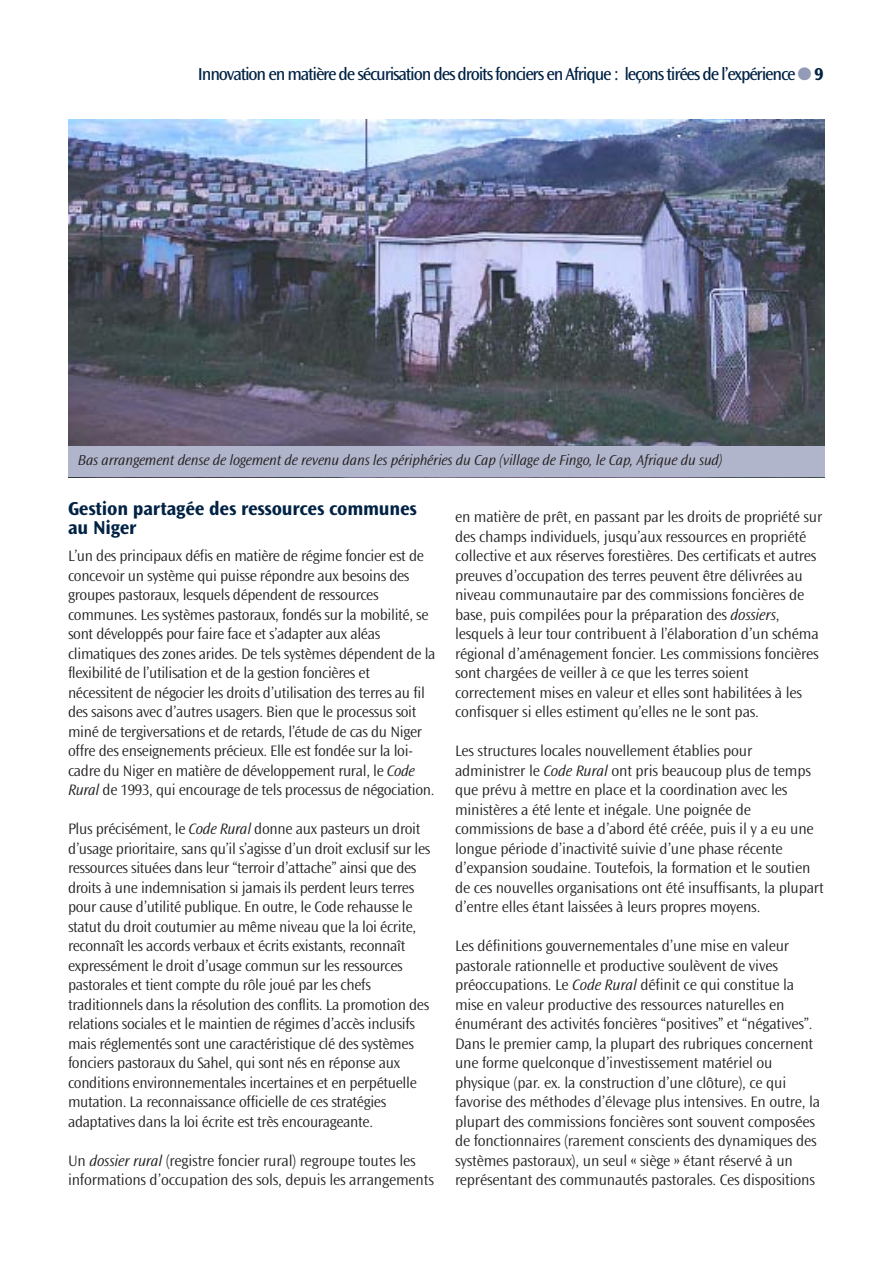
<style>
.page{position:relative;width:893px;height:1263px;background:#fff}
.page>*{position:absolute;margin:0;border:0;box-sizing:border-box;transform-origin:0 0}
.t1{font:700 19.5px/19.5px "Ocean Sans";letter-spacing:-.01em;color:#024}
.t2{font:18px "Ocean Sans";letter-spacing:-.065em;color:#024}
.t3{font:300 15.75px/19.5px "Ocean Sans";letter-spacing:-.01em;color:#231f20}
.t4{font:italic 300 15px "Ocean Sans";letter-spacing:-.01em;color:#231f20}
.s1{color:#939bb6}
.s2{font-weight:700}
.s3{font-style:italic}
</style>
<div class="page">
<img style="left:68px;top:119px;width:757px;height:327px">
<div style="left:68px;top:446px;width:757px;height:31px;background:#b1b5cb"></div>
<p class="t2" style="left:198px;top:67px;width:627px">Innovation en matière de sécurisation des droits fonciers en Afrique : leçons tirées de l’expérience <span class="s1">●</span> <span class="s2">9</span></p>
<p class="t4" style="left:78px;top:454px;width:646px">Bas arrangement dense de logement de revenu dans les périphéries du Cap (village de Fingo, le Cap, Afrique du sud)</p>
<p class="t1" style="left:68px;top:500px;width:350px">Gestion partagée des ressources communes au Niger</p>
<p class="t3" style="left:68px;top:547px;width:369px">L’un des principaux défis en matière de régime foncier est de concevoir un système qui puisse répondre aux besoins des groupes pastoraux, lesquels dépendent de ressources communes. Les systèmes pastoraux, fondés sur la mobilité, se sont développés pour faire face et s’adapter aux aléas climatiques des zones arides. De tels systèmes dépendent de la flexibilité de l’utilisation et de la gestion foncières et nécessitent de négocier les droits d’utilisation des terres au fil des saisons avec d’autres usagers. Bien que le processus soit miné de tergiversations et de retards, l’étude de cas du Niger offre des enseignements précieux. Elle est fondée sur la loi&shy;cadre du Niger en matière de développement rural, le <span class="s3">Code Rural</span> de 1993, qui encourage de tels processus de négociation.</p>
<p class="t3" style="left:68px;top:820px;width:364px">Plus précisément, le <span class="s3">Code Rural</span> donne aux pasteurs un droit d’usage prioritaire, sans qu’il s’agisse d’un droit exclusif sur les ressources situées dans leur “terroir d’attache” ainsi que des droits à une indemnisation si jamais ils perdent leurs terres pour cause d’utilité publique. En outre, le Code rehausse le statut du droit coutumier au même niveau que la loi écrite, reconnaît les accords verbaux et écrits existants, reconnaît expressément le droit d’usage commun sur les ressources pastorales et tient compte du rôle joué par les chefs traditionnels dans la résolution des conflits. La promotion des relations sociales et le maintien de régimes d’accès inclusifs mais réglementés sont une caractéristique clé des systèmes fonciers pastoraux du Sahel, qui sont nés en réponse aux conditions environnementales incertaines et en perpétuelle mutation. La reconnaissance officielle de ces stratégies adaptatives dans la loi écrite est très encourageante.</p>
<p class="t3" style="left:68px;top:1152px;width:367px">Un <span class="s3">dossier rural</span> (registre foncier rural) regroupe toutes les informations d’occupation des sols, depuis les arrangements</p>
<p class="t3" style="left:455px;top:508px;width:369px">en matière de prêt, en passant par les droits de propriété sur des champs individuels, jusqu’aux ressources en propriété collective et aux réserves forestières. Des certificats et autres preuves d’occupation des terres peuvent être délivrées au niveau communautaire par des commissions foncières de base, puis compilées pour la préparation des <span class="s3">dossiers</span>, lesquels à leur tour contribuent à l’élaboration d’un schéma régional d’aménagement foncier. Les commissions foncières sont chargées de veiller à ce que les terres soient correctement mises en valeur et elles sont habilitées à les confisquer si elles estiment qu’elles ne le sont pas.</p>
<p class="t3" style="left:455px;top:742px;width:370px">Les structures locales nouvellement établies pour administrer le <span class="s3">Code Rural</span> ont pris beaucoup plus de temps que prévu à mettre en place et la coordination avec les ministères a été lente et inégale. Une poignée de commissions de base a d’abord été créée, puis il y a eu une longue période d’inactivité suivie d’une phase récente d’expansion soudaine. Toutefois, la formation et le soutien de ces nouvelles organisations ont été insuffisants, la plupart d’entre elles étant laissées à leurs propres moyens.</p>
<p class="t3" style="left:455px;top:937px;width:367px">Les définitions gouvernementales d’une mise en valeur pastorale rationnelle et productive soulèvent de vives préoccupations. Le <span class="s3">Code Rural</span> définit ce qui constitue la mise en valeur productive des ressources naturelles en énumérant des activités foncières “positives” et “négatives”.<br>Dans le premier camp, la plupart des rubriques concernent une forme quelconque d’investissement matériel ou physique (par. ex. la construction d’une clôture), ce qui favorise des méthodes d’élevage plus intensives. En outre, la plupart des commissions foncières sont souvent composées de fonctionnaires (rarement conscients des dynamiques des systèmes pastoraux), un seul « siège » étant réservé à un représentant des communautés pastorales. Ces dispositions</p>
</div>
